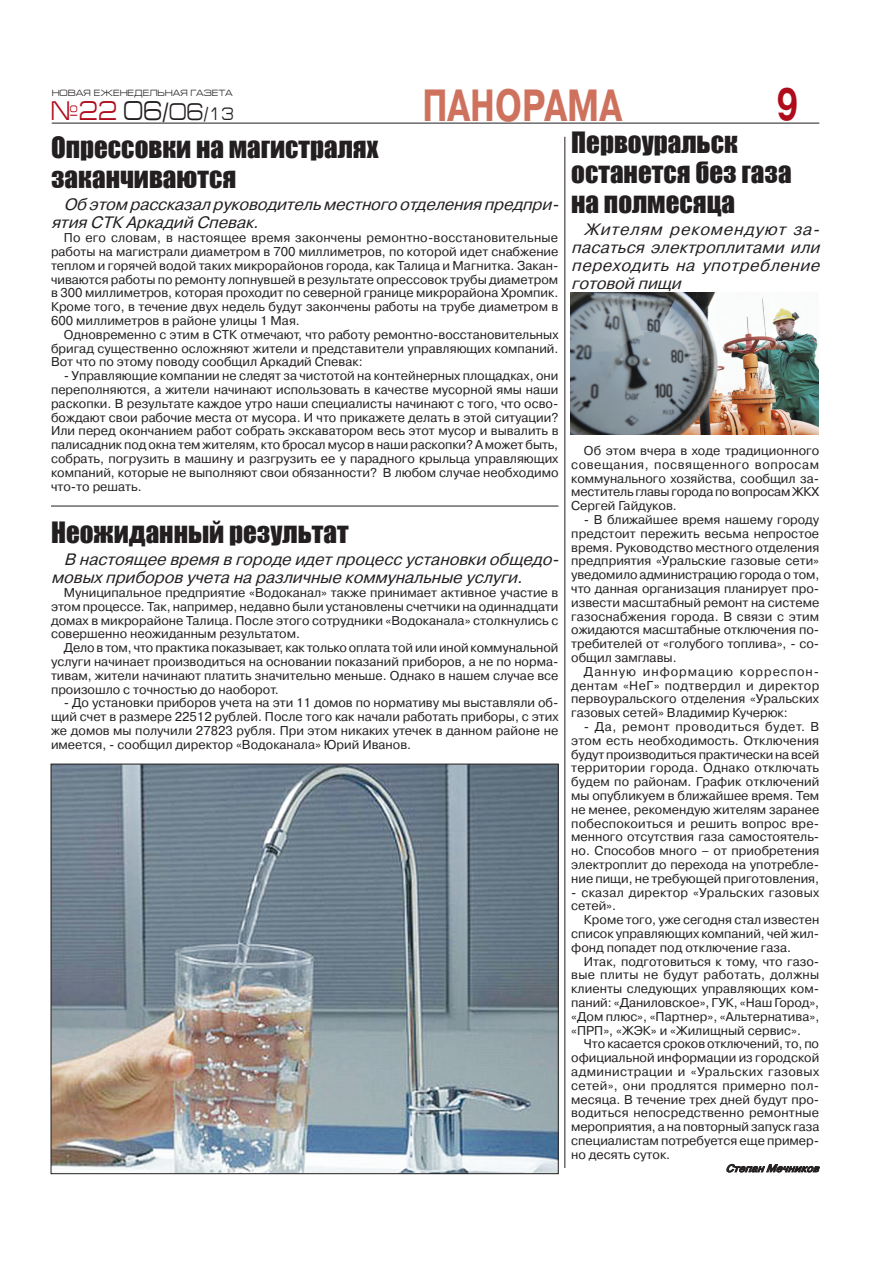
<style>
.page{position:relative;width:893px;height:1263px;background:#fff}
.page>*{position:absolute;margin:0;border:0;box-sizing:border-box;transform-origin:0 0}
.t1{font:700 45px "Pragmatica C";color:#ce725e;scale:.75 1}
.t2{font:700 45px "Pragmatica C";color:#af0c1b;scale:.75 1}
.t3{font:27px/30px "Impact";color:#231f20}
.t4{font:27px "Europe Ext";color:#af0c1b;scale:.82 1}
.t5{font:24px "Europe Ext";color:#231f20;scale:.82 1}
.t6{font:italic 16.5px/18px "Pragmatica C";color:#231f20}
.t7{font:12.75px/13.8px "Pragmatica C";color:#231f20;text-align:justify}
.t8{font:12.75px/13.8px "Pragmatica C";letter-spacing:.02em;color:#231f20}
.t9{font:italic 700 10.5px "Pragmatica Light C";color:#231f20}
.t10{font:9px "Europe Ext";color:#231f20}
.s1{font-size:27px}
.s2{font-size:18px}
</style>
<div class="page">
<hr style="left:52px;top:123px;width:767px;height:1px;background:#231f20">
<svg style="left:726px;top:1163px;width:94px;height:10px"></svg>
<hr style="left:565px;top:137px;width:1px;height:1031px;background:#231f20">
<img style="left:53px;top:766px;width:503px;height:406px">
<img style="left:571px;top:292px;width:247px;height:143px">
<hr style="left:51px;top:506px;width:507px;height:1px;background:#231f20">
<p class="t10" style="left:52px;top:88px;width:182px">Новая еженедельная газета</p>
<h2 class="t4" style="left:51px;top:96px;width:82px">№22</h2>
<h3 class="t5" style="left:123px;top:99px;width:137px"><span class="s1">06</span>/06<span class="s2">/13</span></h3>
<h1 class="t1" style="left:422px;top:80px;width:132px">Панорама</h1>
<h1 class="t2" style="left:777px;top:80px;width:31px">9</h1>
<h2 class="t3" style="left:51px;top:132px;width:329px">Опрессовки на магистралях заканчиваются</h2>
<p class="t6" style="left:51px;top:196px;width:514px;text-indent:13px">Об этом рассказалруководительместного отделенияпредпри&shy;ятияСТК Аркадий Спевак.</p>
<p class="t7" style="left:51px;top:231px;width:509px;text-indent:13px">По его словам, в настоящее время закончены ремонтно-восстановительные работы на магистрали диаметром в 700 миллиметров, по которой идет снабжение теплом и горячей водой таких микрорайонов города, как Талица и Магнитка. Закан&shy;чиваются работы по ремонту лопнувшей в результате опрессовок трубы диаметром в 300 миллиметров, которая проходит по северной границе микрорайона Хромпик.<br>Кроме того, в течение двух недель будут закончены работы на трубе диаметром в 600 миллиметров в районе улицы 1 Мая.</p>
<p class="t7" style="left:51px;top:328px;width:509px;text-indent:13px">Одновременно с этим в СТК отмечают, что работу ремонтно-восстановительных бригад существенно осложняют жители и представители управляющих компаний.<br>Вот что по этому поводу сообщил Аркадий Спевак:</p>
<p class="t7" style="left:51px;top:369px;width:509px;text-indent:13px">- Управляющие компании не следят за чистотой на контейнерных площадках, они переполняются, а жители начинают использовать в качестве мусорной ямы наши раскопки. В результате каждое утро наши специалисты начинают с того, что осво&shy;бождают свои рабочие места от мусора. И что прикажете делать в этой ситуации?<br>Или перед окончанием работ собрать экскаватором весь этот мусор и вывалить в палисадник под окна тем жителям, кто бросал мусор в наши раскопки? А может быть, собрать, погрузить в машину и разгрузить ее у парадного крыльца управляющих компаний, которые не выполняют свои обязанности? В любом случае необходимо что-то решать.</p>
<h2 class="t3" style="left:51px;top:517px;width:299px">Неожиданный результат</h2>
<p class="t6" style="left:51px;top:551px;width:514px;text-indent:13px">В настоящее времявгороде идетпроцессустановки общедо&shy;мовыхприборовучетанаразличные коммунальные услуги.</p>
<p class="t7" style="left:51px;top:586px;width:509px;text-indent:13px">Муниципальное предприятие «Водоканал» также принимает активное участие в этом процессе. Так, например, недавно были установлены счетчики на одиннадцати домах в микрорайоне Талица. После этого сотрудники «Водоканала» столкнулись с совершенно неожиданным результатом.</p>
<p class="t7" style="left:51px;top:641px;width:509px;text-indent:13px">Дело в том, что практика показывает, как только оплата той или иной коммунальной услуги начинает производиться на основании показаний приборов, а не по норма&shy;тивам, жители начинают платить значительно меньше. Однако в нашем случае все произошло с точностью до наоборот.</p>
<p class="t7" style="left:51px;top:696px;width:509px;text-indent:13px">- До установки приборов учета на эти 11 домов по нормативу мы выставляли об&shy;щий счет в размере 22512 рублей. После того как начали работать приборы, с этих же домов мы получили 27823 рубля. При этом никаких утечек в данном районе не имеется, - сообщил директор «Водоканала» Юрий Иванов.</p>
<h2 class="t3" style="left:571px;top:127px;width:222px">Первоуральск останется без газа на полмесяца</h2>
<p class="t6" style="left:571px;top:221px;width:255px;text-align:justify;text-indent:13px">Жителям рекомендуют за&shy;пасаться электроплитами или переходить на употребление готовой пищи</p>
<p class="t7" style="left:571px;top:444px;width:250px;text-indent:13px">Об этом вчера в ходе традиционного совещания, посвященного вопросам коммунального хозяйства, сообщил за&shy;меститель главы города по вопросам ЖКХ Сергей Гайдуков.</p>
<p class="t7" style="left:571px;top:513px;width:250px;text-indent:13px">- В ближайшее время нашему городу предстоит пережить весьма непростое время. Руководство местного отделения предприятия «Уральские газовые сети» уведомило администрацию города о том, что данная организация планирует про&shy;извести масштабный ремонт на системе газоснабжения города. В связи с этим ожидаются масштабные отключения по&shy;требителей от «голубого топлива», - со&shy;общил замглавы.</p>
<p class="t7" style="left:571px;top:665px;width:250px;text-indent:13px">Данную информацию корреспон&shy;дентам «НеГ» подтвердил и директор первоуральского отделения «Уральских газовых сетей» Владимир Кучерюк:</p>
<p class="t7" style="left:571px;top:720px;width:250px;text-indent:13px">- Да, ремонт проводиться будет. В этом есть необходимость. Отключения будут производиться практически на всей территории города. Однако отключать будем по районам. График отключений мы опубликуем в ближайшее время. Тем не менее, рекомендую жителям заранее побеспокоиться и решить вопрос вре&shy;менного отсутствия газа самостоятель&shy;но. Способов много – от приобретения электроплит до перехода на употребле&shy;ние пищи, не требующей приготовления,</p>
<p class="t8" style="left:571px;top:885px;width:250px">- сказал директор «Уральских газовых сетей».</p>
<p class="t7" style="left:571px;top:913px;width:250px;text-indent:13px">Кроме того, уже сегодня стал известен список управляющих компаний, чей жил&shy;фонд попадет под отключение газа.</p>
<p class="t7" style="left:571px;top:954px;width:250px;text-indent:13px">Итак, подготовиться к тому, что газо&shy;вые плиты не будут работать, должны клиенты следующих управляющих ком&shy;паний: «Даниловское», ГУК, «Наш Город», «Дом плюс», «Партнер», «Альтернатива», «ПРП», «ЖЭК» и «Жилищный сервис».</p>
<p class="t7" style="left:571px;top:1037px;width:250px;text-indent:13px">Что касается сроков отключений, то, по официальной информации из городской администрации и «Уральских газовых сетей», они продлятся примерно пол&shy;месяца. В течение трех дней будут про&shy;водиться непосредственно ремонтные мероприятия, а на повторный запуск газа специалистам потребуется еще пример&shy;но десять суток.</p>
<p class="t9" style="left:725px;top:1163px;width:99px">СтепанМечников</p>
</div>
